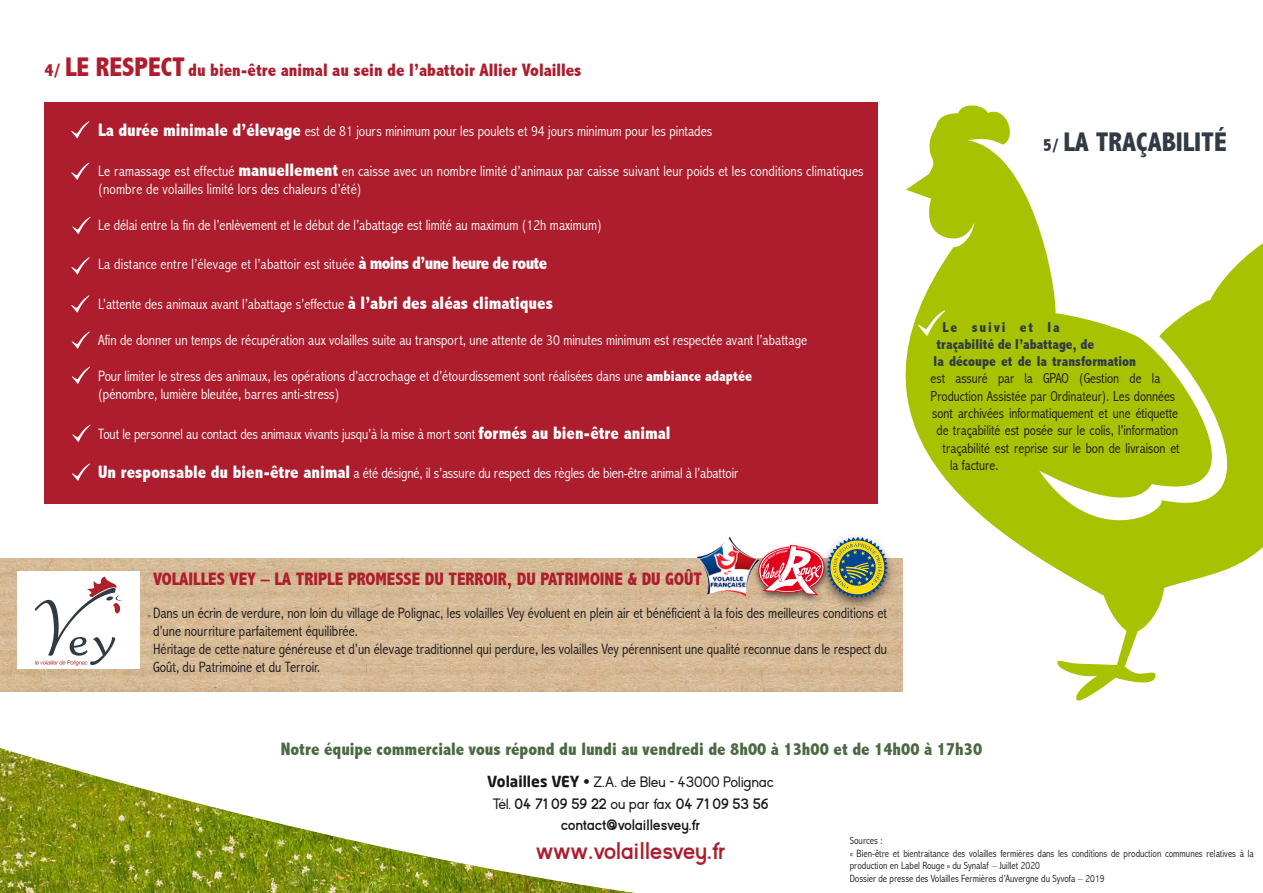
<style>
.page{position:relative;width:1263px;height:893px;background:#fff}
.page>*{position:absolute;margin:0;border:0;box-sizing:border-box;transform-origin:0 0}
.t1{font:800 condensed 27px "Abadi";color:#313b45}
.t2{font:700 24px "Kayak Sans";color:#ad1d2d}
.t3{font:800 condensed 18px "Abadi";color:#ad1d2d}
.t4{font:800 condensed 18px "Abadi";color:#4b6942}
.t5{font:300 condensed 15px/18px "Abadi";color:#fff}
.t6{font:300 condensed 15px/18px "Abadi";color:#1a171c}
.t7{font:700 15px/21.6px "Kayak Sans";color:#1a171c;text-align:center}
.t8{font:300 condensed 14.4px "Abadi";color:#1a171c}
.t9{font:800 condensed 14.4px/17.2px "Abadi";color:#313b45}
.t10{font:300 condensed 10.5px/12.6px "Abadi";color:#1a171c}
.s1{font-size:27px}
.s2{font-weight:800;font-size:18px}
.s3{font-weight:800}
.s4{font-size:18px}
.s5{font-family:"Neo Sans Pro"}
.s6{font-family:"Neo Sans Pro";font-weight:400}
.s7{font-weight:400}
</style>
<div class="page">
<div style="left:44px;top:102px;width:834px;height:402px;background:#ad1d2d"></div>
<svg style="left:825px;top:105px;width:438px;height:596px"></svg>
<svg style="left:917px;top:310px;width:28px;height:26px"></svg>
<svg style="left:71px;top:121px;width:19px;height:18px"></svg>
<svg style="left:71px;top:162px;width:19px;height:18px"></svg>
<img style="left:0;top:748px;width:635px;height:145px">
<svg style="left:72px;top:217px;width:19px;height:17px"></svg>
<svg style="left:71px;top:257px;width:19px;height:18px"></svg>
<svg style="left:71px;top:295px;width:19px;height:18px"></svg>
<svg style="left:71px;top:331px;width:19px;height:18px"></svg>
<svg style="left:72px;top:366px;width:18px;height:18px"></svg>
<svg style="left:72px;top:424px;width:19px;height:18px"></svg>
<svg style="left:72px;top:463px;width:18px;height:18px"></svg>
<img style="left:0;top:558px;width:902px;height:133px">
<div style="left:752px;top:543px;width:78px;height:61px;background:#1a171c;opacity:.62"></div>
<div style="left:818px;top:533px;width:78px;height:79px;background:#1a171c;opacity:.63"></div>
<svg style="left:758px;top:537px;width:130px;height:61px"></svg>
<img style="left:696px;top:536px;width:64px;height:61px">
<div style="left:17px;top:572px;width:123px;height:97px;background:#fff"></div>
<svg style="left:35px;top:576px;width:87px;height:90px"></svg>
<p class="t3" style="left:45px;top:60px;width:538px">4/ <span class="s1">LE RESPECT</span> du bien-être animal au sein de l’abattoir Allier Volailles</p>
<p class="t5" style="left:98px;top:122px;width:615px"><span class="s2">La durée minimale d’élevage</span> est de 81 jours minimum pour les poulets et 94 jours minimum pour les pintades</p>
<p class="t5" style="left:98px;top:162px;width:767px">Le ramassage est effectué <span class="s2">manuellement</span> en caisse avec un nombre limité d’animaux par caisse suivant leur poids et les conditions climatiques (nombre de volailles limité lors des chaleurs d’été)</p>
<p class="t5" style="left:98px;top:216px;width:505px">Le délai entre la fin de l’enlèvement et le début de l’abattage est limité au maximum (12h maximum)</p>
<p class="t5" style="left:98px;top:255px;width:450px">La distance entre l’élevage et l’abattoir est située <span class="s2">à moins d’une heure de route</span></p>
<p class="t5" style="left:98px;top:295px;width:456px">L’attente des animaux avant l’abattage s’effectue <span class="s2">à l’abri des aléas climatiques</span></p>
<p class="t5" style="left:98px;top:331px;width:710px">Afin de donner un temps de récupération aux volailles suite au transport, une attente de 30 minutes minimum est respectée avant l’abattage</p>
<p class="t5" style="left:98px;top:367px;width:655px">Pour limiter le stress des animaux, les opérations d’accrochage et d’étourdissement sont réalisées dans une <span class="s3">ambiance adaptée </span>(pénombre, lumière bleutée, barres anti-stress)</p>
<p class="t5" style="left:98px;top:425px;width:574px">Tout le personnel au contact des animaux vivants jusqu’à la mise à mort sont <span class="s2">formés au bien-être animal</span></p>
<p class="t5" style="left:98px;top:464px;width:641px"><span class="s2">Un responsable du bien-être animal</span> a été désigné, il s’assure du respect des règles de bien-être animal à l’abattoir</p>
<p class="t3" style="left:153px;top:568px;width:551px">VOLAILLES VEY – LA TRIPLE PROMESSE DU TERROIR, DU PATRIMOINE &amp; DU GOÛT</p>
<p class="t6" style="left:153px;top:604px;width:735px">Dans un écrin de verdure, non loin du village de Polignac, les volailles Vey évoluent en plein air et bénéficient à la fois des meilleures conditions et d’une nourriture parfaitement équilibrée.<br>Héritage de cette nature généreuse et d’un élevage traditionnel qui perdure, les volailles Vey pérennisent une qualité reconnue dans le respect du Goût, du Patrimoine et du Terroir.</p>
<h1 class="t1" style="left:1043px;top:126px;width:185px"><span class="s4">5/</span> LA TRAÇABILITÉ</h1>
<p class="t9" style="left:934px;top:318px;width:204px;text-indent:9px">Le suivi et la<br>traçabilité de l’abattage, de<br>la découpe et de la transformation</p>
<p class="t8" style="left:931px;top:370px;width:231px">est assuré par la GPAO (Gestion de la</p>
<p class="t8" style="left:931px;top:388px;width:246px">Production Assistée par Ordinateur). Les données</p>
<p class="t8" style="left:932px;top:405px;width:247px">sont archivées informatiquement et une étiquette</p>
<p class="t8" style="left:937px;top:422px;width:243px">de traçabilité est posée sur le colis, l’information</p>
<p class="t8" style="left:943px;top:439px;width:238px">traçabilité est reprise sur le bon de livraison et</p>
<p class="t8" style="left:950px;top:457px;width:50px">la facture.</p>
<p class="t4" style="left:281px;top:738px;width:703px">Notre équipe commerciale vous répond du lundi au vendredi de 8h00 à 13h00 et de 14h00 à 17h30</p>
<p class="t7" style="left:487px;top:771px;width:288px"><span class="s5">Volailles VEY</span> <span class="s6">•</span> <span class="s7">Z.A. de Bleu – 43000 Polignac<br>Tél.</span> 04 71 09 59 22 <span class="s7">ou par fax</span> 04 71 09 53 56 contact@volaillesvey.fr</p>
<h2 class="t2" style="left:535px;top:838px;width:192px">www.volaillesvey.fr</h2>
<p class="t10" style="left:850px;top:834px;width:405px">Sources :<br>« Bien-être et bientraitance des volailles fermières dans les conditions de production communes relatives à la production en Label Rouge » du Synalaf – Juillet 2020<br>Dossier de presse des Volailles Fermières d’Auvergne du Syvofa – 2019</p>
</div>
